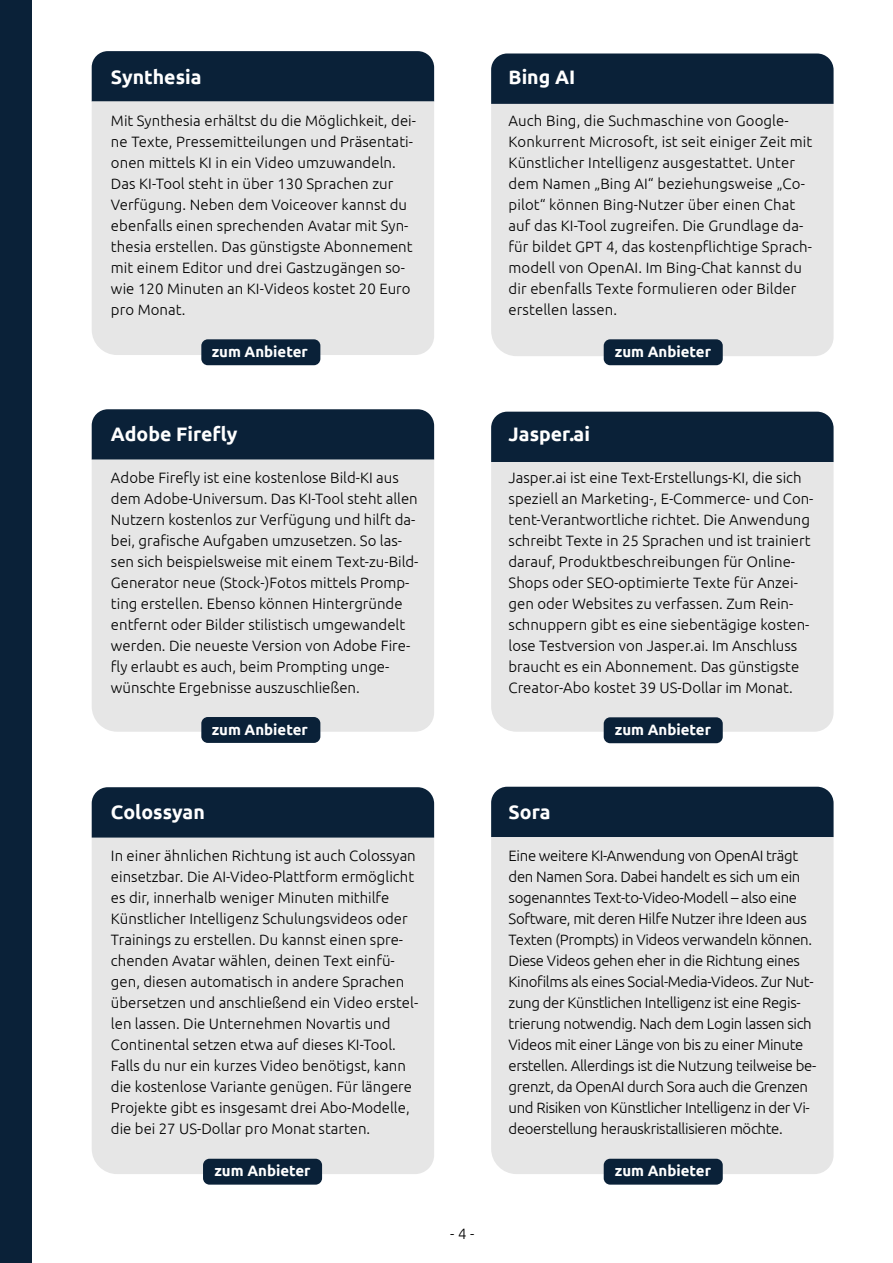
<style>
.page{position:relative;width:893px;height:1263px;background:#fff}
.page>*{position:absolute;margin:0;border:0;box-sizing:border-box;transform-origin:0 0}
.t1{font:700 19.5px "Ubuntu";color:#fff}
.t2{font:300 15px/21px "Ubuntu";color:#000}
.t3{font:300 15px/21px "Ubuntu";letter-spacing:-.02em;color:#000}
.t4{font:700 15px "Ubuntu";color:#fff}
</style>
<div class="page">
<div style="left:491px;top:53px;width:343px;height:51px;background:#0a2138"></div>
<div style="left:491px;top:412px;width:343px;height:50px;background:#0a2138"></div>
<div style="left:491px;top:787px;width:343px;height:50px;background:#0a2138"></div>
<div style="left:491px;top:104px;width:343px;height:252px;background:#e6e6e6"></div>
<div style="left:491px;top:462px;width:343px;height:270px;background:#e6e6e6"></div>
<div style="left:491px;top:837px;width:343px;height:337px;background:#e6e6e6"></div>
<div style="left:92px;top:51px;width:342px;height:51px;background:#0a2138"></div>
<div style="left:92px;top:409px;width:342px;height:51px;background:#0a2138"></div>
<div style="left:92px;top:787px;width:342px;height:51px;background:#0a2138"></div>
<div style="left:92px;top:102px;width:342px;height:253px;background:#e6e6e6"></div>
<div style="left:92px;top:460px;width:342px;height:272px;background:#e6e6e6"></div>
<div style="left:92px;top:838px;width:342px;height:336px;background:#e6e6e6"></div>
<div style="left:0;top:0;width:32px;height:1263px;background:#0a2138"></div>
<div style="left:201px;top:339px;width:119px;height:26px;background:#0a2138;border-radius:6px"></div>
<div style="left:604px;top:339px;width:119px;height:26px;background:#0a2138;border-radius:6px"></div>
<div style="left:604px;top:717px;width:119px;height:26px;background:#0a2138;border-radius:6px"></div>
<div style="left:604px;top:1159px;width:119px;height:25px;background:#0a2138;border-radius:6px"></div>
<div style="left:201px;top:717px;width:119px;height:26px;background:#0a2138;border-radius:6px"></div>
<div style="left:203px;top:1159px;width:119px;height:25px;background:#0a2138;border-radius:6px"></div>
<h1 class="t1" style="left:111px;top:69px;width:92px">Synthesia</h1>
<p class="t2" style="left:111px;top:111px;width:307px">Mit Synthesia erhältst du die Möglichkeit, dei&shy;ne Texte, Pressemitteilungen und Präsentati&shy;onen mittels KI in ein Video umzuwandeln.<br>Das KI-Tool steht in über 130 Sprachen zur Verfügung. Neben dem Voiceover kannst du ebenfalls einen sprechenden Avatar mit Syn&shy;thesia erstellen. Das günstigste Abonnement mit einem Editor und drei Gastzugängen so&shy;wie 120 Minuten an KI-Videos kostet 20 Euro pro Monat.</p>
<h1 class="t1" style="left:509px;top:69px;width:68px">Bing AI</h1>
<p class="t2" style="left:509px;top:111px;width:305px">Auch Bing, die Suchmaschine von Google-Konkurrent Microsoft, ist seit einiger Zeit mit Künstlicher Intelligenz ausgestattet. Unter dem Namen „Bing AI“ beziehungsweise „Co&shy;pilot“ können Bing-Nutzer über einen Chat auf das KI-Tool zugreifen. Die Grundlage da&shy;für bildet GPT 4, das kostenpflichtige Sprach&shy;modell von OpenAI. Im Bing-Chat kannst du dir ebenfalls Texte formulieren oder Bilder erstellen lassen.</p>
<p class="t4" style="left:212px;top:345px;width:98px">zum Anbieter</p>
<p class="t4" style="left:615px;top:345px;width:98px">zum Anbieter</p>
<h1 class="t1" style="left:111px;top:426px;width:128px">Adobe Firefly</h1>
<p class="t2" style="left:111px;top:468px;width:309px">Adobe Firefly ist eine kostenlose Bild-KI aus dem Adobe-Universum. Das KI-Tool steht allen Nutzern kostenlos zur Verfügung und hilft da&shy;bei, grafische Aufgaben umzusetzen. So las&shy;sen sich beispielsweise mit einem Text-zu-Bild-Generator neue (Stock-)Fotos mittels Promp&shy;ting erstellen. Ebenso können Hintergründe entfernt oder Bilder stilistisch umgewandelt werden. Die neueste Version von Adobe Fire&shy;fly erlaubt es auch, beim Prompting unge&shy;wünschte Ergebnisse auszuschließen.</p>
<p class="t4" style="left:212px;top:723px;width:98px">zum Anbieter</p>
<h1 class="t1" style="left:111px;top:804px;width:95px">Colossyan</h1>
<p class="t2" style="left:111px;top:846px;width:309px">In einer ähnlichen Richtung ist auch Colossyan einsetzbar. Die AI-Video-Plattform ermöglicht es dir, innerhalb weniger Minuten mithilfe Künstlicher Intelligenz Schulungsvideos oder Trainings zu erstellen. Du kannst einen spre&shy;chenden Avatar wählen, deinen Text einfü&shy;gen, diesen automatisch in andere Sprachen übersetzen und anschließend ein Video erstel&shy;len lassen. Die Unternehmen Novartis und Continental setzen etwa auf dieses KI-Tool.<br>Falls du nur ein kurzes Video benötigst, kann die kostenlose Variante genügen. Für längere Projekte gibt es insgesamt drei Abo-Modelle, die bei 27 US-Dollar pro Monat starten.</p>
<p class="t4" style="left:214px;top:1164px;width:98px">zum Anbieter</p>
<p class="t2" style="left:450px;top:1224px;width:26px">- 4 -</p>
<h1 class="t1" style="left:509px;top:426px;width:83px">Jasper.ai</h1>
<p class="t2" style="left:509px;top:468px;width:306px">Jasper.ai ist eine Text-Erstellungs-KI, die sich speziell an Marketing-, E-Commerce- und Con&shy;tent-Verantwortliche richtet. Die Anwendung schreibt Texte in 25 Sprachen und ist trainiert darauf, Produktbeschreibungen für Online-Shops oder SEO-optimierte Texte für Anzei&shy;gen oder Websites zu verfassen. Zum Rein&shy;schnuppern gibt es eine siebentägige kosten&shy;lose Testversion von Jasper.ai. Im Anschluss braucht es ein Abonnement. Das günstigste Creator-Abo kostet 39 US-Dollar im Monat.</p>
<p class="t4" style="left:615px;top:723px;width:98px">zum Anbieter</p>
<h1 class="t1" style="left:509px;top:804px;width:44px">Sora</h1>
<p class="t3" style="left:509px;top:846px;width:309px">Eine weitere KI-Anwendung von OpenAI trägt den Namen Sora. Dabei handelt es sich um ein sogenanntes Text-to-Video-Modell – also eine Software, mit deren Hilfe Nutzer ihre Ideen aus Texten (Prompts) in Videos verwandeln können.<br>Diese Videos gehen eher in die Richtung eines Kinofilms als eines Social-Media-Videos. Zur Nut&shy;zung der Künstlichen Intelligenz ist eine Regis&shy;trierung notwendig. Nach dem Login lassen sich Videos mit einer Länge von bis zu einer Minute erstellen. Allerdings ist die Nutzung teilweise be&shy;grenzt, da OpenAI durch Sora auch die Grenzen und Risiken von Künstlicher Intelligenz in der Vi&shy;deoerstellung herauskristallisieren möchte.</p>
<p class="t4" style="left:615px;top:1164px;width:98px">zum Anbieter</p>
</div>
